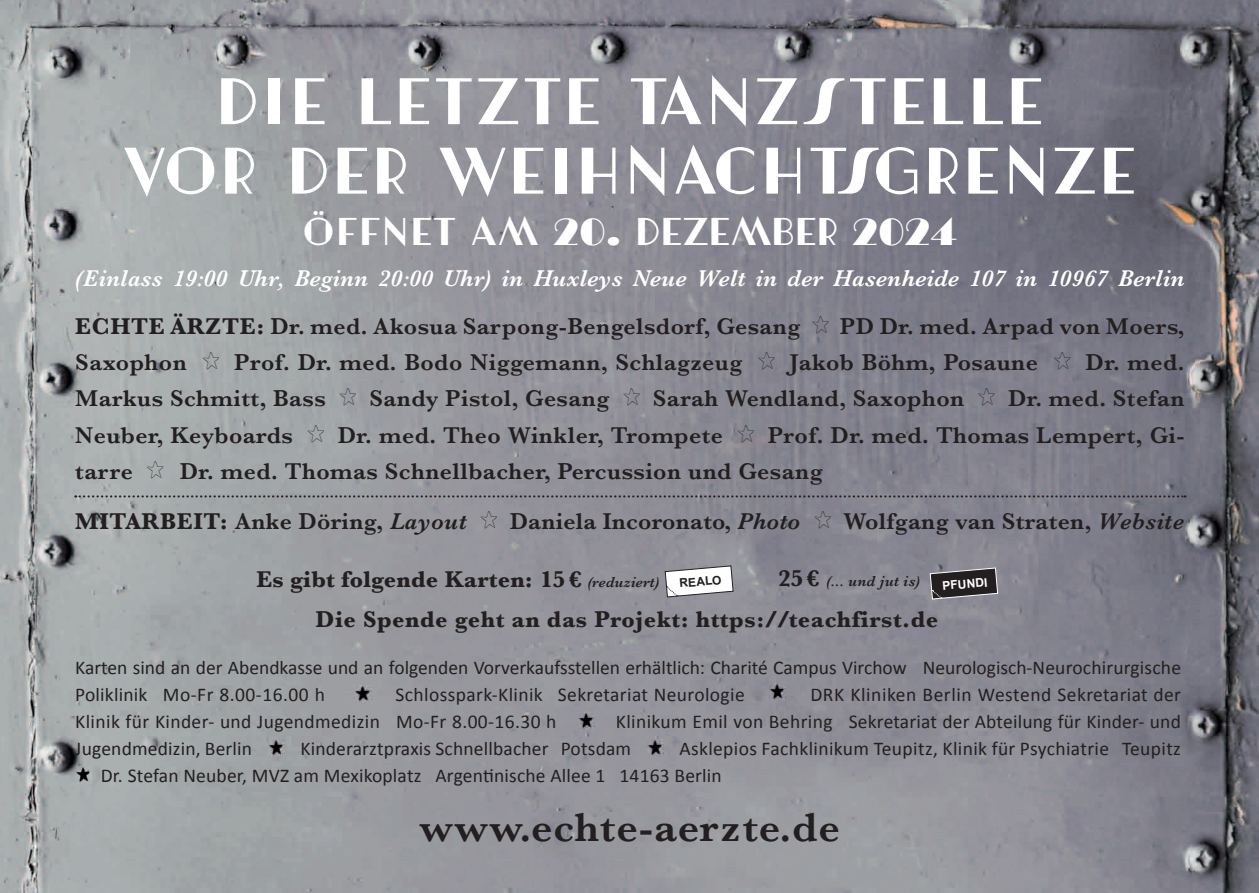
<style>
.page{position:relative;width:1259px;height:893px;background:#fff}
.page>*{position:absolute;margin:0;border:0;box-sizing:border-box;transform-origin:0 0}
.t1{font:65.7px/69.6px "Artisual Deco Regular PERSONALUSEONLY PERSONALUSEONLY";letter-spacing:.05em;color:#fff;text-align:center}
.t2{font:600 42px "Baskerville";letter-spacing:.02em;color:#231f20}
.t3{font:38.7px "Artisual Deco Regular PERSONALUSEONLY PERSONALUSEONLY";letter-spacing:.01em;color:#fff}
.t4{font:600 23.7px/36.3px "Baskerville";letter-spacing:.015em;color:#231f20;text-align:justify}
.t5{font:700 23.7px "Baskerville";letter-spacing:.025em;color:#231f20}
.t6{font:italic 600 23.7px "Baskerville";letter-spacing:.01em;color:#fff}
.t7{font:19.5px/27px "Calibri";letter-spacing:.01em;color:#231f20}
.t8{font:italic 600 15px "Baskerville";letter-spacing:.025em;color:#231f20}
.t9{font:700 12px "Arial";color:#fff}
.t10{font:700 12px "Arial";color:#231f20}
.s1{font-family:"Broadway LT";font-size:36.6px}
.s2{font-weight:700}
.s3{font-family:"Tombats One";font-weight:400}
.s4{font-style:italic}
.s5{font-weight:600;font-style:italic;font-size:15px}
.s6{font-weight:700;font-style:normal;font-size:23.7px}
</style>
<div class="page">
<img style="left:0;top:0;width:1259px;height:893px">
<svg style="left:75px;top:495px;width:1110px;height:2px;background:#6b6a70"></svg>
<svg style="left:929px;top:567px;width:69px;height:33px;background:#4c494c"></svg>
<svg style="left:664px;top:565px;width:70px;height:33px"></svg>
<img style="left:355px;top:685px;width:16px;height:17px">
<img style="left:770px;top:684px;width:16px;height:17px">
<img style="left:578px;top:712px;width:16px;height:17px">
<img style="left:268px;top:739px;width:16px;height:17px">
<img style="left:647px;top:739px;width:16px;height:17px">
<img style="left:75px;top:766px;width:16px;height:17px">
<h1 class="t1" style="left:123px;top:59px;width:1015px">DIE LETZTE TANZSTELLE<br>VOR DER WEIHNACHTSGRENZE</h1>
<h3 class="t3" style="left:302px;top:200px;width:655px">ÖFFNET AM <span class="s1">20.</span> DEZEMBER <span class="s1">2024</span></h3>
<p class="t6" style="left:75px;top:262px;width:1110px">(Einlass 19:00 Uhr, Beginn 20:00 Uhr) in Huxleys Neue Welt in der Hasenheide 107 in 10967 Berlin</p>
<p class="t4" style="left:75px;top:308px;width:1110px"><span class="s2">ECHTE ÄRZTE:</span> Dr. med. Akosua Sarpong-Bengelsdorf, Gesang <span class="s3">H</span> PD Dr. med. Arpad von Moers, Saxophon <span class="s3">H</span> Prof. Dr. med. Bodo Niggemann, Schlagzeug <span class="s3">H</span> Jakob Böhm, Posaune <span class="s3">H</span> Dr. med.<br>Markus Schmitt, Bass <span class="s3">H</span> Sandy Pistol, Gesang <span class="s3">H</span> Sarah Wendland, Saxophon <span class="s3">H</span> Dr. med. Stefan Neuber, Keyboards <span class="s3">H</span> Dr. med. Theo Winkler, Trompete <span class="s3">H</span> Prof. Dr. med. Thomas Lempert, Gi&shy;tarre <span class="s3">H</span> Dr. med. Thomas Schnellbacher, Percussion und Gesang</p>
<p class="t4" style="left:75px;top:503px;width:1110px"><span class="s2">MITARBEIT:</span> Anke Döring, <span class="s4">Layout</span> <span class="s3">H</span> Daniela Incoronato, <span class="s4">Photo</span> <span class="s3">H</span> Wolfgang van Straten, <span class="s4">Website</span></p>
<p class="t5" style="left:256px;top:563px;width:404px">Es gibt folgende Karten: 15 € <span class="s5">(reduziert)</span></p>
<p class="t8" style="left:778px;top:571px;width:143px"><span class="s6">25 €</span> (... und jut is)</p>
<p class="t5" style="left:315px;top:603px;width:624px">Die Spende geht an das Projekt: https://teachfirst.de</p>
<p class="t7" style="left:75px;top:653px;width:1107px">Karten sind an der Abendkasse und an folgenden Vorverkaufsstellen erhältlich: Charité Campus Virchow Neurologisch-Neurochirurgische<br>Poliklinik Mo-Fr 8.00-16.00 h</p>
<p class="t10" style="left:679px;top:575px;width:44px;rotate:-5deg">REALO</p>
<p class="t9" style="left:941px;top:578px;width:47px;rotate:-5deg">PFUNDI</p>
<p class="t7" style="left:395px;top:680px;width:350px">Schlosspark-Klinik Sekretariat Neurologie</p>
<p class="t7" style="left:810px;top:680px;width:372px">DRK Kliniken Berlin Westend Sekretariat der</p>
<p class="t7" style="left:75px;top:707px;width:483px">Klinik für Kinder- und Jugendmedizin Mo-Fr 8.00-16.30 h</p>
<p class="t7" style="left:616px;top:707px;width:566px">Klinikum Emil von Behring Sekretariat der Abteilung für Kinder- und</p>
<p class="t7" style="left:75px;top:734px;width:178px">Jugendmedizin, Berlin</p>
<p class="t7" style="left:300px;top:734px;width:332px">Kinderarztpraxis Schnellbacher Potsdam</p>
<p class="t7" style="left:101px;top:734px;width:1081px;text-indent:578px">Asklepios Fachklinikum Teupitz, Klinik für Psychiatrie Teupitz<br>Dr. Stefan Neuber, MVZ am Mexikoplatz Argentinische Allee 1 14163 Berlin</p>
<h2 class="t2" style="left:419px;top:798px;width:422px">www.echte-aerzte.de</h2>
</div>
